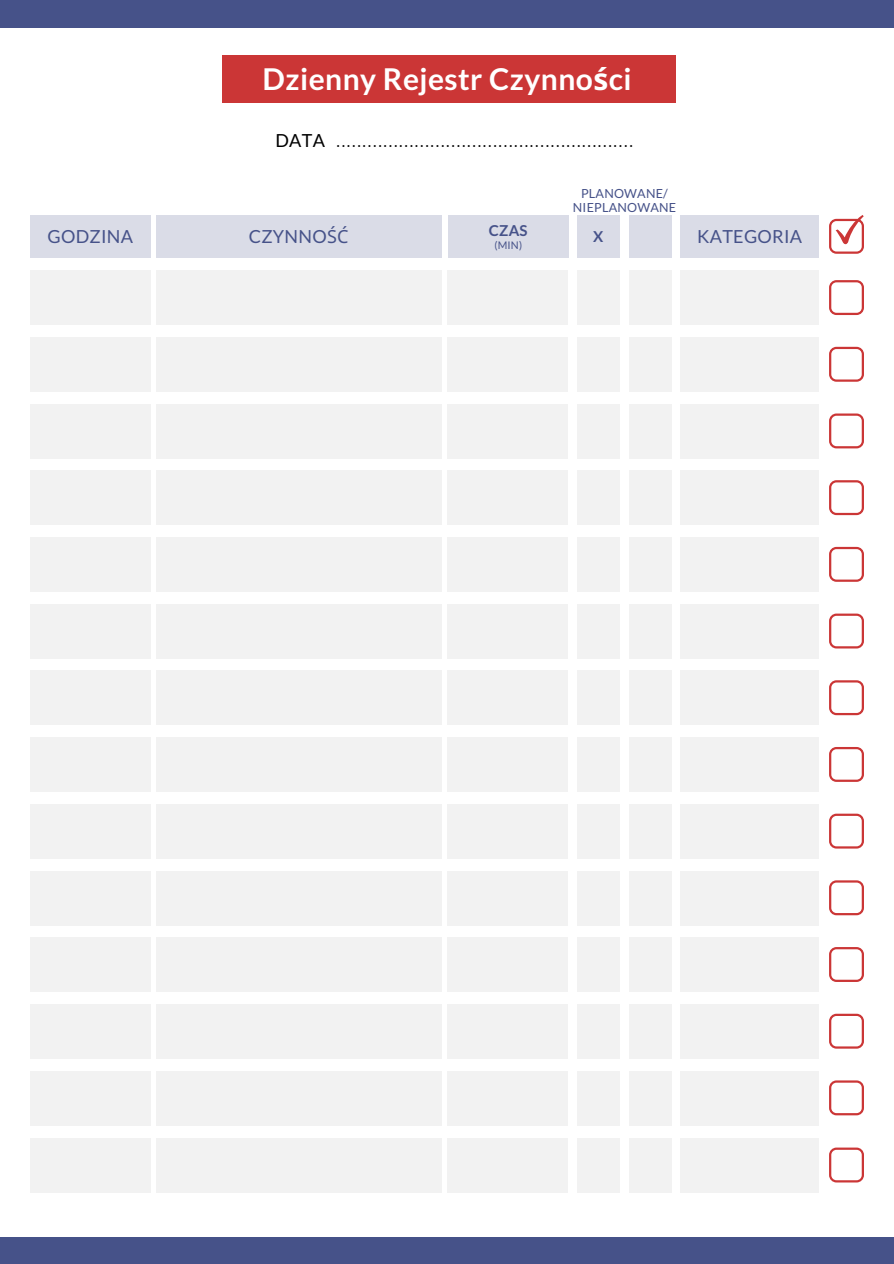
<style>
.page{position:relative;width:894px;height:1264px;background:#fff}
.page>*{position:absolute;margin:0;border:0;box-sizing:border-box;transform-origin:0 0}
.t1{font:700 30px "Lato";letter-spacing:.015em;color:#fff}
.t2{font:300 18px "Barlow";color:#000}
.t3{font:18px "Lato";letter-spacing:.015em;color:#465289}
.t4{font:18px "Lato";color:#000}
.t5{font:700 15px "Lato";color:#465289}
.t6{font:12.6px/13.6px "Lato";letter-spacing:.015em;color:#465289;text-align:center}
.t7{font:10.5px "Lato";color:#465289}
.s1{font-family:"Noto Sans"}
</style>
<div class="page">
<div style="left:0;top:1237px;width:893px;height:26px;background:#465289"></div>
<div style="left:0;top:0;width:893px;height:27px;background:#465289"></div>
<div style="left:30px;top:271px;width:121px;height:54px;background:#f2f2f2"></div>
<div style="left:30px;top:215px;width:121px;height:43px;background:#dadce7"></div>
<div style="left:156px;top:215px;width:285px;height:43px;background:#dadce7"></div>
<div style="left:576px;top:215px;width:43px;height:43px;background:#dadce7"></div>
<div style="left:680px;top:215px;width:139px;height:43px;background:#dadce7"></div>
<div style="left:223px;top:55px;width:452px;height:47px;background:#cb3636"></div>
<div style="left:448px;top:215px;width:120px;height:43px;background:#dadce7"></div>
<div style="left:628px;top:215px;width:43px;height:43px;background:#dadce7"></div>
<svg style="left:829px;top:215px;width:34px;height:39px"></svg>
<div style="left:156px;top:271px;width:285px;height:54px;background:#f2f2f2"></div>
<div style="left:447px;top:271px;width:121px;height:54px;background:#f2f2f2"></div>
<div style="left:576px;top:271px;width:43px;height:54px;background:#f2f2f2"></div>
<div style="left:628px;top:271px;width:43px;height:54px;background:#f2f2f2"></div>
<div style="left:680px;top:271px;width:139px;height:54px;background:#f2f2f2"></div>
<svg style="left:829px;top:280px;width:34px;height:35px"></svg>
<div style="left:30px;top:337px;width:121px;height:54px;background:#f2f2f2"></div>
<div style="left:156px;top:337px;width:285px;height:54px;background:#f2f2f2"></div>
<div style="left:447px;top:337px;width:121px;height:54px;background:#f2f2f2"></div>
<div style="left:576px;top:337px;width:43px;height:54px;background:#f2f2f2"></div>
<div style="left:628px;top:337px;width:43px;height:54px;background:#f2f2f2"></div>
<div style="left:680px;top:337px;width:139px;height:54px;background:#f2f2f2"></div>
<svg style="left:829px;top:347px;width:34px;height:35px"></svg>
<div style="left:30px;top:404px;width:121px;height:54px;background:#f2f2f2"></div>
<div style="left:156px;top:404px;width:285px;height:54px;background:#f2f2f2"></div>
<div style="left:447px;top:404px;width:121px;height:54px;background:#f2f2f2"></div>
<div style="left:576px;top:404px;width:43px;height:54px;background:#f2f2f2"></div>
<div style="left:628px;top:404px;width:43px;height:54px;background:#f2f2f2"></div>
<div style="left:680px;top:404px;width:139px;height:54px;background:#f2f2f2"></div>
<svg style="left:829px;top:413px;width:34px;height:35px"></svg>
<div style="left:30px;top:471px;width:121px;height:54px;background:#f2f2f2"></div>
<div style="left:156px;top:471px;width:285px;height:54px;background:#f2f2f2"></div>
<div style="left:447px;top:471px;width:121px;height:54px;background:#f2f2f2"></div>
<div style="left:576px;top:471px;width:43px;height:54px;background:#f2f2f2"></div>
<div style="left:628px;top:471px;width:43px;height:54px;background:#f2f2f2"></div>
<div style="left:680px;top:471px;width:139px;height:54px;background:#f2f2f2"></div>
<svg style="left:829px;top:480px;width:34px;height:35px"></svg>
<div style="left:30px;top:537px;width:121px;height:54px;background:#f2f2f2"></div>
<div style="left:156px;top:537px;width:285px;height:54px;background:#f2f2f2"></div>
<div style="left:447px;top:537px;width:121px;height:54px;background:#f2f2f2"></div>
<div style="left:576px;top:537px;width:43px;height:54px;background:#f2f2f2"></div>
<div style="left:628px;top:537px;width:43px;height:54px;background:#f2f2f2"></div>
<div style="left:680px;top:537px;width:139px;height:54px;background:#f2f2f2"></div>
<svg style="left:829px;top:547px;width:34px;height:35px"></svg>
<div style="left:30px;top:604px;width:121px;height:54px;background:#f2f2f2"></div>
<div style="left:156px;top:604px;width:285px;height:54px;background:#f2f2f2"></div>
<div style="left:447px;top:604px;width:121px;height:54px;background:#f2f2f2"></div>
<div style="left:576px;top:604px;width:43px;height:54px;background:#f2f2f2"></div>
<div style="left:628px;top:604px;width:43px;height:54px;background:#f2f2f2"></div>
<div style="left:680px;top:604px;width:139px;height:54px;background:#f2f2f2"></div>
<svg style="left:829px;top:613px;width:34px;height:35px"></svg>
<div style="left:30px;top:671px;width:121px;height:54px;background:#f2f2f2"></div>
<div style="left:156px;top:671px;width:285px;height:54px;background:#f2f2f2"></div>
<div style="left:447px;top:671px;width:121px;height:54px;background:#f2f2f2"></div>
<div style="left:576px;top:671px;width:43px;height:54px;background:#f2f2f2"></div>
<div style="left:628px;top:671px;width:43px;height:54px;background:#f2f2f2"></div>
<div style="left:680px;top:671px;width:139px;height:54px;background:#f2f2f2"></div>
<svg style="left:829px;top:680px;width:34px;height:35px"></svg>
<div style="left:30px;top:737px;width:121px;height:54px;background:#f2f2f2"></div>
<div style="left:156px;top:737px;width:285px;height:54px;background:#f2f2f2"></div>
<div style="left:447px;top:737px;width:121px;height:54px;background:#f2f2f2"></div>
<div style="left:576px;top:737px;width:43px;height:54px;background:#f2f2f2"></div>
<div style="left:628px;top:737px;width:43px;height:54px;background:#f2f2f2"></div>
<div style="left:680px;top:737px;width:139px;height:54px;background:#f2f2f2"></div>
<svg style="left:829px;top:747px;width:34px;height:35px"></svg>
<div style="left:30px;top:804px;width:121px;height:54px;background:#f2f2f2"></div>
<div style="left:156px;top:804px;width:285px;height:54px;background:#f2f2f2"></div>
<div style="left:447px;top:804px;width:121px;height:54px;background:#f2f2f2"></div>
<div style="left:576px;top:804px;width:43px;height:54px;background:#f2f2f2"></div>
<div style="left:628px;top:804px;width:43px;height:54px;background:#f2f2f2"></div>
<div style="left:680px;top:804px;width:139px;height:54px;background:#f2f2f2"></div>
<svg style="left:829px;top:813px;width:34px;height:35px"></svg>
<div style="left:30px;top:871px;width:121px;height:54px;background:#f2f2f2"></div>
<div style="left:156px;top:871px;width:285px;height:54px;background:#f2f2f2"></div>
<div style="left:447px;top:871px;width:121px;height:54px;background:#f2f2f2"></div>
<div style="left:576px;top:871px;width:43px;height:54px;background:#f2f2f2"></div>
<div style="left:628px;top:871px;width:43px;height:54px;background:#f2f2f2"></div>
<div style="left:680px;top:871px;width:139px;height:54px;background:#f2f2f2"></div>
<svg style="left:829px;top:880px;width:34px;height:35px"></svg>
<div style="left:30px;top:937px;width:121px;height:54px;background:#f2f2f2"></div>
<div style="left:156px;top:937px;width:285px;height:54px;background:#f2f2f2"></div>
<div style="left:447px;top:937px;width:121px;height:54px;background:#f2f2f2"></div>
<div style="left:576px;top:937px;width:43px;height:54px;background:#f2f2f2"></div>
<div style="left:628px;top:937px;width:43px;height:54px;background:#f2f2f2"></div>
<div style="left:680px;top:937px;width:139px;height:54px;background:#f2f2f2"></div>
<svg style="left:829px;top:947px;width:34px;height:34px"></svg>
<div style="left:30px;top:1004px;width:121px;height:54px;background:#f2f2f2"></div>
<div style="left:156px;top:1004px;width:285px;height:54px;background:#f2f2f2"></div>
<div style="left:447px;top:1004px;width:121px;height:54px;background:#f2f2f2"></div>
<div style="left:576px;top:1004px;width:43px;height:54px;background:#f2f2f2"></div>
<div style="left:628px;top:1004px;width:43px;height:54px;background:#f2f2f2"></div>
<div style="left:680px;top:1004px;width:139px;height:54px;background:#f2f2f2"></div>
<svg style="left:829px;top:1013px;width:34px;height:35px"></svg>
<div style="left:30px;top:1071px;width:121px;height:54px;background:#f2f2f2"></div>
<div style="left:156px;top:1071px;width:285px;height:54px;background:#f2f2f2"></div>
<div style="left:447px;top:1071px;width:121px;height:54px;background:#f2f2f2"></div>
<div style="left:576px;top:1071px;width:43px;height:54px;background:#f2f2f2"></div>
<div style="left:628px;top:1071px;width:43px;height:54px;background:#f2f2f2"></div>
<div style="left:680px;top:1071px;width:139px;height:54px;background:#f2f2f2"></div>
<svg style="left:829px;top:1080px;width:34px;height:35px"></svg>
<div style="left:30px;top:1138px;width:121px;height:54px;background:#f2f2f2"></div>
<div style="left:156px;top:1138px;width:285px;height:54px;background:#f2f2f2"></div>
<div style="left:447px;top:1138px;width:121px;height:54px;background:#f2f2f2"></div>
<div style="left:576px;top:1138px;width:43px;height:54px;background:#f2f2f2"></div>
<div style="left:628px;top:1138px;width:43px;height:54px;background:#f2f2f2"></div>
<div style="left:680px;top:1138px;width:139px;height:54px;background:#f2f2f2"></div>
<svg style="left:829px;top:1147px;width:34px;height:35px"></svg>
<p class="t1" style="left:262px;top:60px;width:370px">Dzienny Rejestr Czynno<span class="s1">ś</span>ci</p>
<p class="t4" style="left:275px;top:129px;width:51px">DATA</p>
<p class="t2" style="left:336px;top:129px;width:299px">.........................................................</p>
<p class="t3" style="left:48px;top:225px;width:87px">GODZINA</p>
<p class="t3" style="left:249px;top:225px;width:101px">CZYNNO<span class="s1">ŚĆ</span></p>
<p class="t5" style="left:489px;top:221px;width:40px">CZAS</p>
<p class="t7" style="left:494px;top:238px;width:29px">(MIN)</p>
<p class="t6" style="left:572px;top:186px;width:105px">PLANOWANE/<br>NIEPLANOWANE</p>
<p class="t5" style="left:593px;top:227px;width:12px">X</p>
<p class="t3" style="left:697px;top:225px;width:106px">KATEGORIA</p>
</div>
